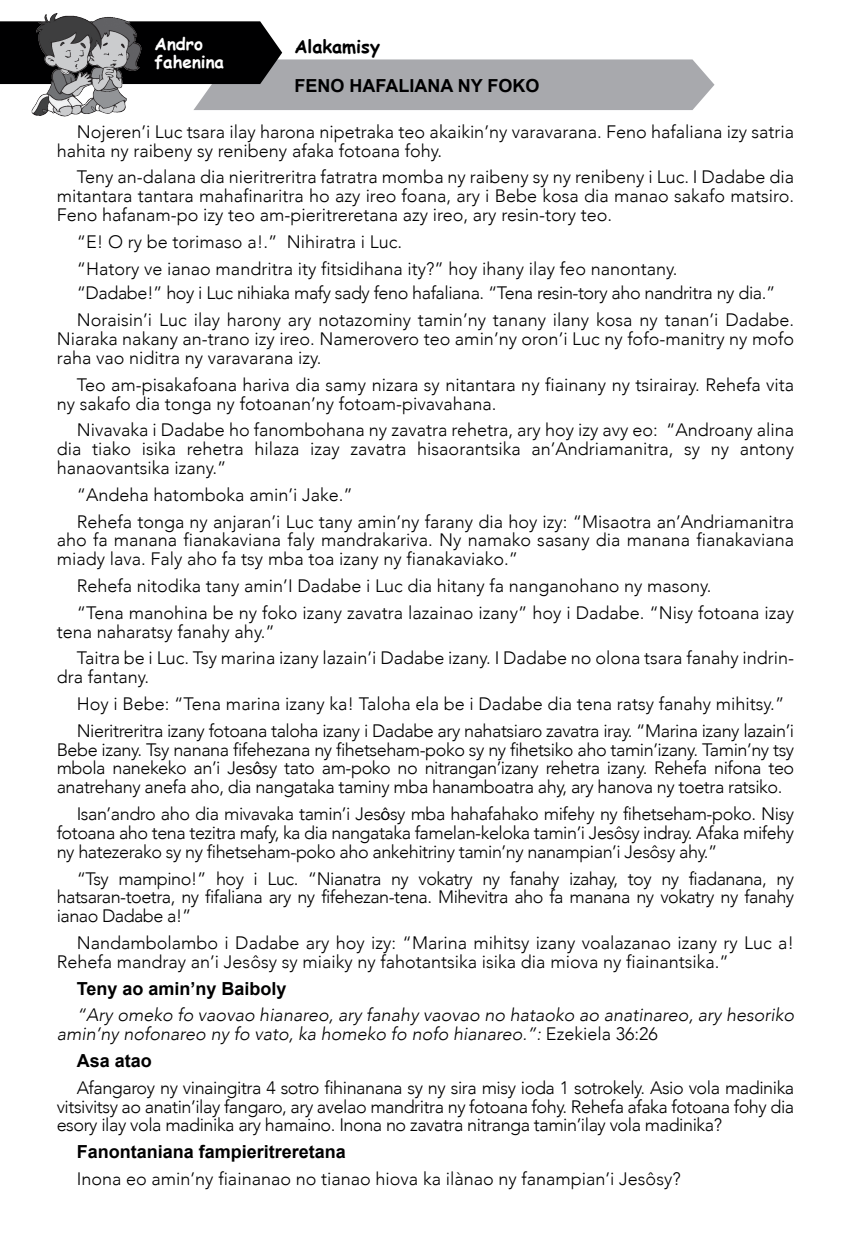
<style>
.page{position:relative;width:851px;height:1248px;background:#fff}
.page>*{position:absolute;margin:0;border:0;box-sizing:border-box;transform-origin:0 0}
.t1{font:300 18px/18.8px "Avenir";color:#000001}
.t2{font:300 18px/26.8px "Avenir";letter-spacing:-.025em;color:#000001}
.t3{font:300 18px/26.8px "Avenir";letter-spacing:-.02em;color:#000001}
.t4{font:italic 300 18px/18.8px "Avenir";color:#000001}
.t5{font:700 18px "Arial";color:#000001}
.t6{font:700 18px "Comic Sans MS";color:#000001}
.t7{font:700 17px/18px "Comic Sans MS";color:#fff}
.s1{font-family:"Myriad Pro";font-weight:400}
.s2{font-style:normal}
</style>
<div class="page">
<svg style="left:0;top:21px;width:714px;height:89px"></svg>
<img style="left:32px;top:13px;width:109px;height:103px">
<p class="t7" style="left:155px;top:34px;width:71px">Andro fahenina</p>
<p class="t6" style="left:294px;top:33px;width:87px">Alakamisy</p>
<p class="t5" style="left:294px;top:73px;width:247px">FENO HAFALIANA NY FOKO</p>
<p class="t1" style="left:57px;top:122px;width:739px;text-indent:20px">Nojeren’i Luc tsara ilay harona nipetraka teo akaikin’ny varavarana. Feno hafaliana izy satria hahita ny raibeny sy renibeny afaka fotoana fohy.</p>
<p class="t1" style="left:57px;top:168px;width:739px;text-align:justify;text-indent:20px">Teny an-dalana dia nieritreritra fatratra momba ny raibeny sy ny renibeny i Luc. I Dadabe dia mitantara tantara mahafinaritra ho azy ireo foana, ary i Bebe kosa dia manao sakafo matsiro.<br>Feno hafanam-po izy teo am-pieritreretana azy ireo, ary resin-tory teo.</p>
<p class="t1" style="left:77px;top:228px;width:602px;line-height:26.8px">“E! O ry be torimaso a!.” Nihiratra i Luc.<br>“Hatory ve ianao mandritra ity fitsidihana ity?” hoy ihany ilay feo nanontany.</p>
<p class="t3" style="left:77px;top:280px;width:719px">“Dadabe!” hoy i Luc nihiaka mafy sady feno hafaliana. “Tena resin-tory aho nandritra ny dia.”<br>Noraisin’i Luc ilay harony ary notazominy tamin’ny tanany ilany kosa ny tanan’i Dadabe.</p>
<p class="t1" style="left:57px;top:329px;width:739px">Niaraka nakany an-trano izy ireo. Namerovero teo amin’ny oron’i Luc ny fofo-manitry ny mofo raha vao niditra ny varavarana izy.</p>
<p class="t1" style="left:57px;top:375px;width:739px;text-indent:20px">Teo am-pisakafoana hariva dia samy nizara sy nitantara ny fiainany ny tsirairay. Rehefa vita ny sakafo dia tonga ny fotoanan’ny fotoam-pivavahana.</p>
<p class="t1" style="left:57px;top:420px;width:739px;text-align:justify;text-indent:20px">Nivavaka i Dadabe ho fanombohana ny zavatra rehetra, ary hoy izy avy eo: “Androany alina dia tiako isika rehetra hilaza izay zavatra hisaorantsika an’Andriamanitra, sy ny antony hanaovantsika izany.”</p>
<p class="t1" style="left:77px;top:481px;width:719px;line-height:26.8px">“Andeha hatomboka amin’i Jake.”<br>Rehefa tonga ny anjaran’i Luc tany amin’ny farany dia hoy izy: “Misaotra an’Andriamanitra</p>
<p class="t1" style="left:57px;top:530px;width:739px">aho fa manana fianakaviana faly mandrakariva. Ny namako sasany dia manana fianakaviana miady lava. Faly aho fa tsy mba toa izany ny fianakaviako.”</p>
<p class="t1" style="left:77px;top:572px;width:719px;line-height:26.8px">Rehefa nitodika tany amin’I Dadabe i Luc dia hitany fa nanganohano ny masony.<br>“Tena manohina be ny foko izany zavatra lazainao izany” hoy i Dadabe. “Nisy fotoana izay</p>
<p class="t1" style="left:77px;top:618px;width:719px;line-height:26.8px;text-indent:-20px">tena naharatsy fanahy ahy.”<br>Taitra be i Luc. Tsy marina izany lazain’i Dadabe izany. I Dadabe no olona tsara fanahy indrin-</p>
<p class="t2" style="left:77px;top:663px;width:719px;text-indent:-20px">dra fantany.<br>Hoy i Bebe: “Tena marina izany ka! Taloha ela be i Dadabe dia tena ratsy fanahy mihitsy.”<br>Nieritreritra izany fotoana taloha izany i Dadabe ary nahatsiaro zavatra iray. “Marina izany lazain’i</p>
<p class="t1" style="left:57px;top:740px;width:739px;text-align:justify">Bebe izany. Tsy nanana fifehezana ny fihetseham-poko sy ny fihetsiko aho tamin’izany. Tamin’ny tsy mbola nanekeko an’i Jes<span class="s1">ô</span>sy tato am-poko no nitrangan’izany rehetra izany. Rehefa nifona teo anatrehany anefa aho, dia nangataka taminy mba hanamboatra ahy, ary hanova ny toetra ratsiko.</p>
<p class="t1" style="left:57px;top:804px;width:739px;text-align:justify;text-indent:20px">Isan’andro aho dia mivavaka tamin’i Jes<span class="s1">ô</span>sy mba hahafahako mifehy ny fihetseham-poko. Nisy fotoana aho tena tezitra mafy, ka dia nangataka famelan-keloka tamin’i Jesôsy indray. Afaka mifehy ny hatezerako sy ny fihetseham-poko aho ankehitriny tamin’ny nanampian’i Jesôsy ahy.”</p>
<p class="t1" style="left:57px;top:868px;width:739px;text-align:justify;text-indent:20px">“Tsy mampino!” hoy i Luc. “Nianatra ny vokatry ny fanahy izahay, toy ny fiadanana, ny hatsaran-toetra, ny fifaliana ary ny fifehezan-tena. Mihevitra aho fa manana ny vokatry ny fanahy ianao Dadabe a!”</p>
<p class="t1" style="left:57px;top:933px;width:739px;text-indent:20px">Nandambolambo i Dadabe ary hoy izy: “Marina mihitsy izany voalazanao izany ry Luc a!<br>Rehefa mandray an’i Jesôsy sy miaiky ny fahotantsika isika dia miova ny fiainantsika.”</p>
<p class="t5" style="left:77px;top:976px;width:211px">Teny ao amin’ny Baiboly</p>
<p class="t4" style="left:57px;top:1005px;width:739px;text-indent:20px">“Ary omeko fo vaovao hianareo, ary fanahy vaovao no hataoko ao anatinareo, ary hesoriko amin’ny nofonareo ny fo vato, ka homeko fo nofo hianareo.”: <span class="s2">Ezekiela 36:26</span></p>
<p class="t5" style="left:77px;top:1048px;width:77px">Asa atao</p>
<p class="t1" style="left:57px;top:1078px;width:739px;text-align:justify;text-indent:20px">Afangaroy ny vinaingitra 4 sotro fihinanana sy ny sira misy ioda 1 sotrokely. Asio vola madinika vitsivitsy ao anatin’ilay fangaro, ary avelao mandritra ny fotoana fohy. Rehefa afaka fotoana fohy dia esory ilay vola madinika ary hamaino. Inona no zavatra nitranga tamin’ilay vola madinika?</p>
<p class="t5" style="left:77px;top:1139px;width:271px">Fanontaniana fampieritreretana</p>
<p class="t1" style="left:77px;top:1169px;width:605px">Inona eo amin’ny fiainanao no tianao hiova ka ilànao ny fanampian’i Jesôsy?</p>
</div>
